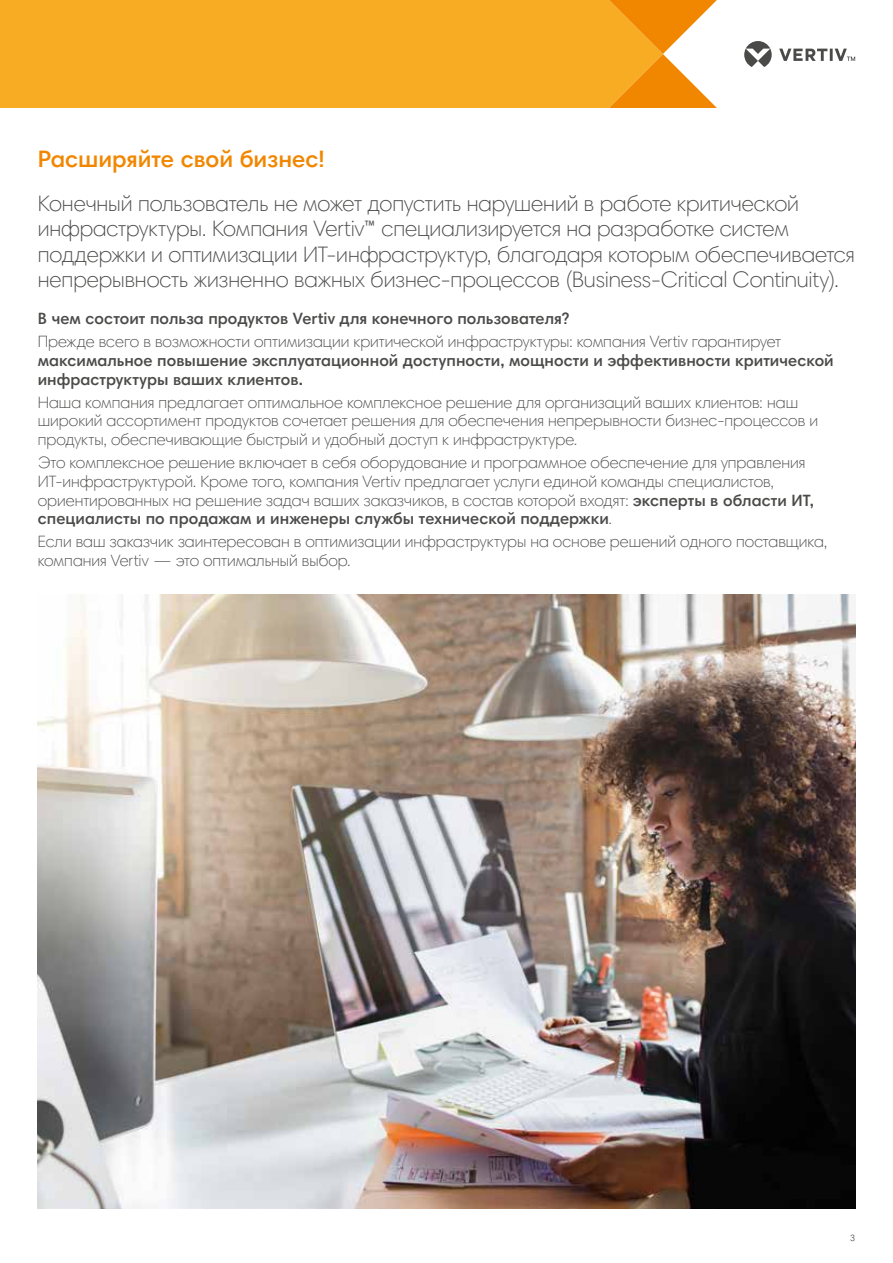
<style>
.page{position:relative;width:893px;height:1263px;background:#fff}
.page>*{position:absolute;margin:0;border:0;box-sizing:border-box;transform-origin:0 0}
.t1{font:600 24px "Harmonia Sans Pro Cyr";letter-spacing:-.005em;color:#f18700}
.t2{font:300 22.5px/25.5px "Harmonia Sans Pro Cyr";letter-spacing:-.005em;color:#4a4a49}
.t3{font:300 16.5px/18.8px "Harmonia Sans Pro Cyr";color:#4a4a49}
.t4{font:600 16.5px/18.8px "Harmonia Sans Pro Cyr";letter-spacing:.005em;color:#4a4a49}
.t5{font:300 9px "Harmonia Sans Pro Cyr";color:#000}
.s1{font-weight:600}
</style>
<div class="page">
<div style="left:0;top:0;width:588px;height:108px;background:#f8ac24"></div>
<svg style="left:588px;top:0;width:268px;height:108px"></svg>
<img style="left:38px;top:594px;width:817px;height:615px">
<h1 class="t1" style="left:38px;top:143px;width:288px">Расширяйте свой бизнес!</h1>
<p class="t2" style="left:38px;top:190px;width:818px">Конечный пользователь не может допустить нарушений в работе критической инфраструктуры. Компания Vertiv™ специализируется на разработке систем поддержки и оптимизации ИТ-инфраструктур, благодаря которым обеспечивается непрерывность жизненно важных бизнес-процессов (Business-Critical Continuity).</p>
<p class="t4" style="left:38px;top:309px;width:533px">В чем состоит польза продуктов Vertiv для конечного пользователя?</p>
<p class="t3" style="left:38px;top:332px;width:745px">Прежде всего в возможности оптимизации критической инфраструктуры: компания Vertiv гарантирует</p>
<p class="t4" style="left:38px;top:351px;width:797px">максимальное повышение эксплуатационной доступности, мощности и эффективности критической инфраструктуры ваших клиентов.</p>
<p class="t3" style="left:38px;top:393px;width:782px">Наша компания предлагает оптимальное комплексное решение для организаций ваших клиентов: наш широкий ассортимент продуктов сочетает решения для обеспечения непрерывности бизнес-процессов и продукты, обеспечивающие быстрый и удобный доступ к инфраструктуре.</p>
<p class="t3" style="left:38px;top:453px;width:778px">Это комплексное решение включает в себя оборудование и программное обеспечение для управления ИТ-инфраструктурой. Кроме того, компания Vertiv предлагает услуги единой команды специалистов, ориентированных на решение задач ваших заказчиков, в состав которой входят: <span class="s1">эксперты в области ИТ, специалисты по продажам и инженеры службы технической поддержки</span>.</p>
<p class="t3" style="left:38px;top:532px;width:791px">Если ваш заказчик заинтересован в оптимизации инфраструктуры на основе решений одного поставщика, компания Vertiv — это оптимальный выбор.</p>
<p class="t5" style="left:850px;top:1232px;width:6px">3</p>
</div>
